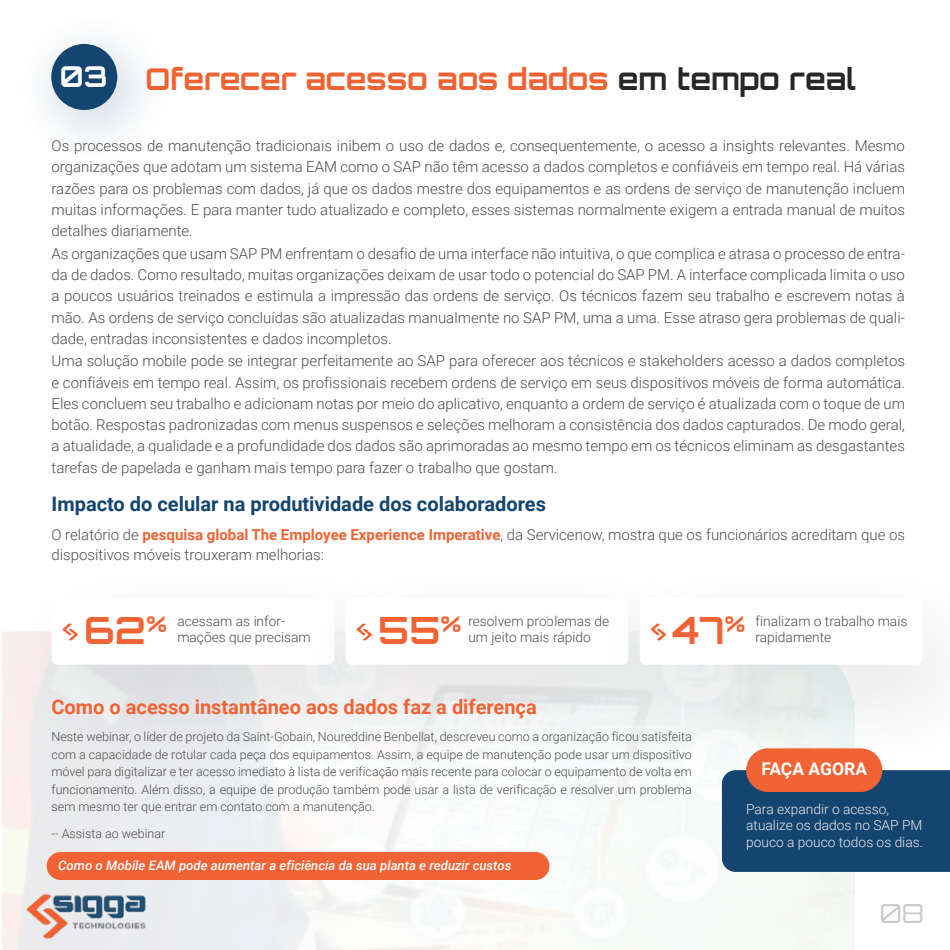
<style>
.page{position:relative;width:950px;height:950px;background:#fff}
.page>*{position:absolute;margin:0;border:0;box-sizing:border-box;transform-origin:0 0}
.t1{font:700 37.5px "Orbitron";color:#f16335}
.t2{font:700 30px "Orbitron";letter-spacing:-.005em;color:#ef6333}
.t3{font:700 28.75px "Orbitron";color:#fff}
.t4{font:26.25px "Orbitron";color:#c9c9c9}
.t5{font:700 21.88px "Orbitron";color:#f16335}
.t6{font:700 20px "Roboto";color:#144470}
.t7{font:700 20px "Roboto";color:#f16335}
.t8{font:700 17.5px "Roboto";color:#fff}
.t9{font:300 15px/21.4px "Roboto";color:#4d4d4d}
.t10{font:300 13.75px "Roboto";color:#4d4d4d}
.t11{font:300 13.75px/16.5px "Roboto";color:#eaeaea}
.t12{font:italic 500 13.12px "Roboto";color:#fff}
.t13{font:300 12.5px/17.5px "Roboto";color:#4d4d4d;text-align:justify}
.s1{color:#282727}
.s2{font-weight:700;color:#ef6333}
</style>
<div class="page">
<img style="left:44px;top:40px;width:98px;height:97px">
<div style="left:51px;top:44px;width:66px;height:66px;background:#144470;border-radius:50%"></div>
<svg style="left:2px;top:809px;width:851px;height:140px;fill:#f7faf6"></svg>
<svg style="left:62px;top:623px;width:16px;height:17px"></svg>
<div style="left:345px;top:598px;width:283px;height:66px;background:#fff;border-radius:6px"></div>
<svg style="left:356px;top:623px;width:16px;height:17px"></svg>
<svg style="left:650px;top:623px;width:16px;height:17px"></svg>
<div style="left:721px;top:769px;width:228px;height:102px;background:#144470"></div>
<div style="left:746px;top:748px;width:136px;height:43px;background:#f16335;border-radius:22px"></div>
<div style="left:47px;top:851px;width:502px;height:28px;background:#f16335;border-radius:14px"></div>
<img style="left:24px;top:890px;width:127px;height:50px">
<h3 class="t3" style="left:60px;top:59px;width:49px">03</h3>
<h2 class="t2" style="left:146px;top:61px;width:711px">Oferecer acesso aos dados <span class="s1">em tempo real</span></h2>
<p class="t9" style="left:52px;top:134px;width:854px">Os processos de manutenção tradicionais inibem o uso de dados e, consequentemente, o acesso a insights relevantes. Mesmo organizações que adotam um sistema EAM como o SAP não têm acesso a dados completos e confiáveis em tempo real. Há várias razões para os problemas com dados, já que os dados mestre dos equipamentos e as ordens de serviço de manutenção incluem muitas informações. E para manter tudo atualizado e completo, esses sistemas normalmente exigem a entrada manual de muitos detalhes diariamente.<br>As organizações que usam SAP PM enfrentam o desafio de uma interface não intuitiva, o que complica e atrasa o processo de entra&shy;da de dados. Como resultado, muitas organizações deixam de usar todo o potencial do SAP PM. A interface complicada limita o uso a poucos usuários treinados e estimula a impressão das ordens de serviço. Os técnicos fazem seu trabalho e escrevem notas à mão. As ordens de serviço concluídas são atualizadas manualmente no SAP PM, uma a uma. Esse atraso gera problemas de quali&shy;dade, entradas inconsistentes e dados incompletos.<br>Uma solução mobile pode se integrar perfeitamente ao SAP para oferecer aos técnicos e stakeholders acesso a dados completos e confiáveis em tempo real. Assim, os profissionais recebem ordens de serviço em seus dispositivos móveis de forma automática.<br>Eles concluem seu trabalho e adicionam notas por meio do aplicativo, enquanto a ordem de serviço é atualizada com o toque de um botão. Respostas padronizadas com menus suspensos e seleções melhoram a consistência dos dados capturados. De modo geral, a atualidade, a qualidade e a profundidade dos dados são aprimoradas ao mesmo tempo em os técnicos eliminam as desgastantes tarefas de papelada e ganham mais tempo para fazer o trabalho que gostam.</p>
<h3 class="t6" style="left:52px;top:490px;width:495px">Impacto do celular na produtividade dos colaboradores</h3>
<p class="t9" style="left:52px;top:523px;width:854px;line-height:20px">O relatório de <span class="s2">pesquisa global The Employee Experience Imperative</span>, da Servicenow, mostra que os funcionários acreditam que os dispositivos móveis trouxeram melhorias:</p>
<p class="t10" style="left:177px;top:611px;width:109px">acessam as infor-</p>
<h3 class="t5" style="left:440px;top:610px;width:23px">%</h3>
<p class="t10" style="left:755px;top:611px;width:153px">finalizam o trabalho mais</p>
<h3 class="t5" style="left:146px;top:610px;width:23px">%</h3>
<p class="t10" style="left:468px;top:611px;width:142px">resolvem problemas de</p>
<h3 class="t5" style="left:724px;top:610px;width:23px">%</h3>
<h1 class="t1" style="left:672px;top:607px;width:54px">47</h1>
<h1 class="t1" style="left:84px;top:607px;width:63px">62</h1>
<h1 class="t1" style="left:378px;top:607px;width:64px">55</h1>
<p class="t10" style="left:468px;top:627px;width:124px">um jeito mais rápido</p>
<p class="t10" style="left:755px;top:627px;width:77px">rapidamente</p>
<p class="t10" style="left:177px;top:627px;width:135px">mações que precisam</p>
<h3 class="t7" style="left:52px;top:692px;width:486px">Como o acesso instantâneo aos dados faz a diferença</h3>
<p class="t13" style="left:52px;top:727px;width:641px">Neste webinar, o líder de projeto da Saint-Gobain, Noureddine Benbellat, descreveu como a organização ficou satisfeita com a capacidade de rotular cada peça dos equipamentos. Assim, a equipe de manutenção pode usar um dispositivo móvel para digitalizar e ter acesso imediato à lista de verificação mais recente para colocar o equipamento de volta em funcionamento. Além disso, a equipe de produção também pode usar a lista de verificação e resolver um problema sem mesmo ter que entrar em contato com a manutenção.</p>
<p class="t13" style="left:52px;top:823px;width:115px">-- Assista ao webinar</p>
<p class="t12" style="left:58px;top:855px;width:454px">Como o Mobile EAM pode aumentar a eficiência da sua planta e reduzir custos</p>
<p class="t8" style="left:761px;top:756px;width:107px">FAÇA AGORA</p>
<p class="t11" style="left:746px;top:799px;width:178px">Para expandir o acesso, atualize os dados no SAP PM pouco a pouco todos os dias.</p>
<h3 class="t4" style="left:879px;top:897px;width:45px">08</h3>
</div>
